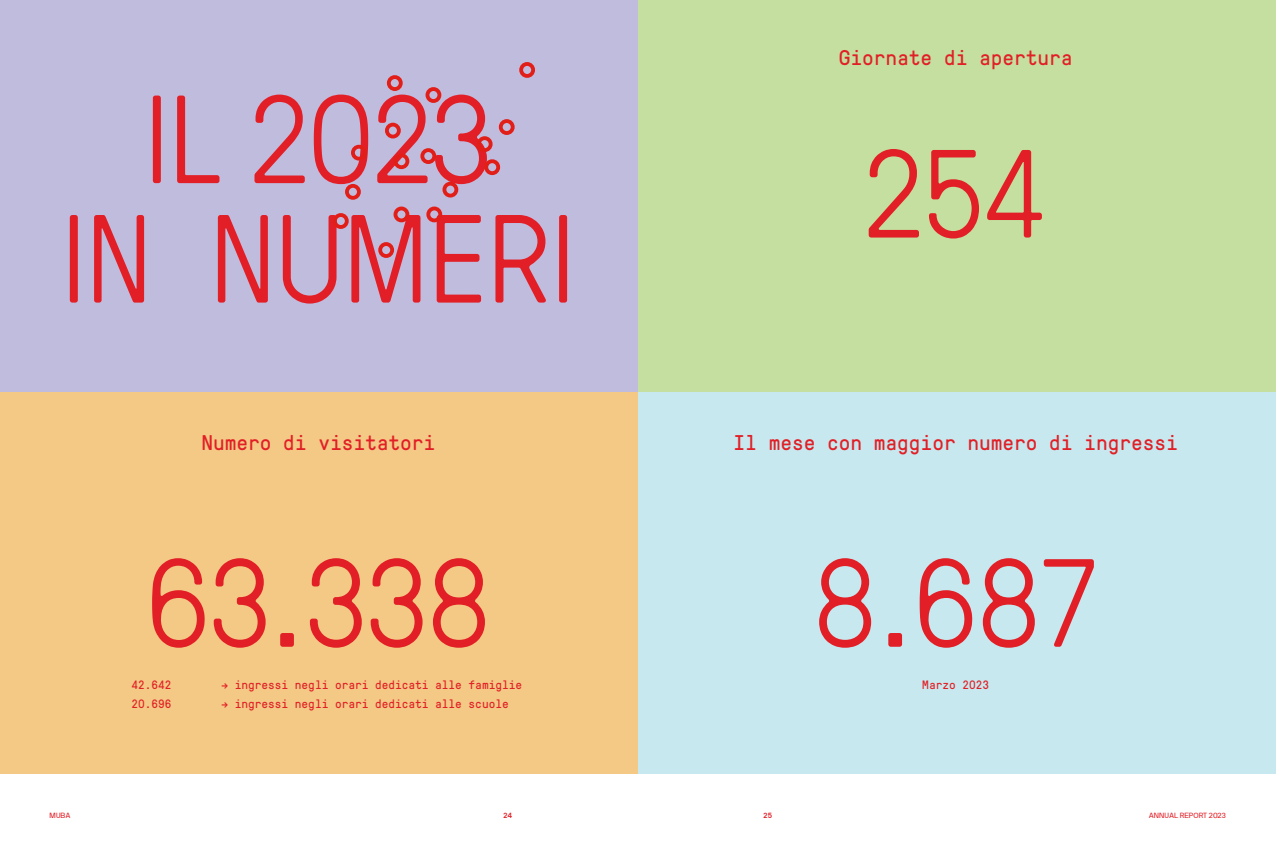
<style>
.page{position:relative;width:1276px;height:851px;background:#fff}
.page>*{position:absolute;margin:0;border:0;box-sizing:border-box;transform-origin:0 0}
.t1{font:300 125px/119.4px "GT Pressura";color:#e21f26;text-align:center}
.t2{font:21.25px "GT Pressura Mono";color:#e21f26}
.t3{font:12.12px "GT Pressura Mono";color:#e21f26}
.t4{font:7.5px "NB International Regular Webfont";color:#e21f26}
.t5{font:7.5px "NB International Bold Webfont";color:#e21f26}
</style>
<div class="page">
<div style="left:0;top:0;width:638px;height:392px;background:#c0bcde"></div>
<div style="left:638px;top:0;width:638px;height:392px;background:#c4df9f"></div>
<div style="left:0;top:392px;width:638px;height:381px;background:#f3c985"></div>
<div style="left:638px;top:392px;width:638px;height:381px;background:#c6e8ee"></div>
<div style="left:351px;top:145px;width:16px;height:15px;border:4px solid #e11f18;border-radius:50%"></div>
<div style="left:385px;top:123px;width:16px;height:15px;border:4px solid #e11f18;border-radius:50%"></div>
<div style="left:345px;top:184px;width:16px;height:16px;border:4px solid #e11f18;border-radius:50%"></div>
<div style="left:420px;top:148px;width:16px;height:16px;border:4px solid #e11f18;border-radius:50%"></div>
<div style="left:442px;top:182px;width:16px;height:15px;border:4px solid #e11f18;border-radius:50%"></div>
<div style="left:333px;top:213px;width:16px;height:16px;border:4px solid #e11f18;border-radius:50%"></div>
<div style="left:393px;top:206px;width:16px;height:16px;border:4px solid #e11f18;border-radius:50%"></div>
<div style="left:426px;top:206px;width:16px;height:16px;border:4px solid #e11f18;border-radius:50%"></div>
<div style="left:378px;top:242px;width:16px;height:16px;border:4px solid #e11f18;border-radius:50%"></div>
<div style="left:477px;top:136px;width:15px;height:16px;border:4px solid #e11f18;border-radius:50%"></div>
<div style="left:499px;top:119px;width:15px;height:16px;border:4px solid #e11f18;border-radius:50%"></div>
<div style="left:484px;top:159px;width:16px;height:16px;border:4px solid #e11f18;border-radius:50%"></div>
<div style="left:393px;top:153px;width:16px;height:16px;border:4px solid #e11f18;border-radius:50%"></div>
<div style="left:519px;top:62px;width:16px;height:16px;border:4px solid #e11f18;border-radius:50%"></div>
<div style="left:387px;top:75px;width:16px;height:16px;border:4px solid #e11f18;border-radius:50%"></div>
<div style="left:425px;top:87px;width:16px;height:16px;border:4px solid #e11f18;border-radius:50%"></div>
<h1 class="t1" style="left:62px;top:72px;width:515px">IL 2023<br>IN NUMERI</h1>
<h2 class="t2" style="left:839px;top:42px;width:235px">Giornate di apertura</h2>
<h1 class="t1" style="left:865px;top:126px;width:183px">254</h1>
<h2 class="t2" style="left:201px;top:427px;width:235px">Numero di visitatori</h2>
<h2 class="t2" style="left:733px;top:427px;width:446px">Il mese con maggior numero di ingressi</h2>
<h1 class="t1" style="left:147px;top:535px;width:347px">63.338</h1>
<p class="t3" style="left:131px;top:676px;width:42px">42.642</p>
<p class="t3" style="left:221px;top:676px;width:302px">→ ingressi negli orari dedicati alle famiglie</p>
<p class="t3" style="left:131px;top:694px;width:42px">20.696</p>
<p class="t3" style="left:221px;top:694px;width:289px">→ ingressi negli orari dedicati alle scuole</p>
<h1 class="t1" style="left:814px;top:535px;width:283px">8.687</h1>
<p class="t3" style="left:922px;top:676px;width:68px">Marzo 2023</p>
<p class="t4" style="left:50px;top:811px;width:22px">MUBA</p>
<p class="t5" style="left:503px;top:811px;width:10px">24</p>
<p class="t5" style="left:763px;top:811px;width:10px">25</p>
<p class="t4" style="left:1148px;top:811px;width:79px">ANNUAL REPORT 2023</p>
</div>
